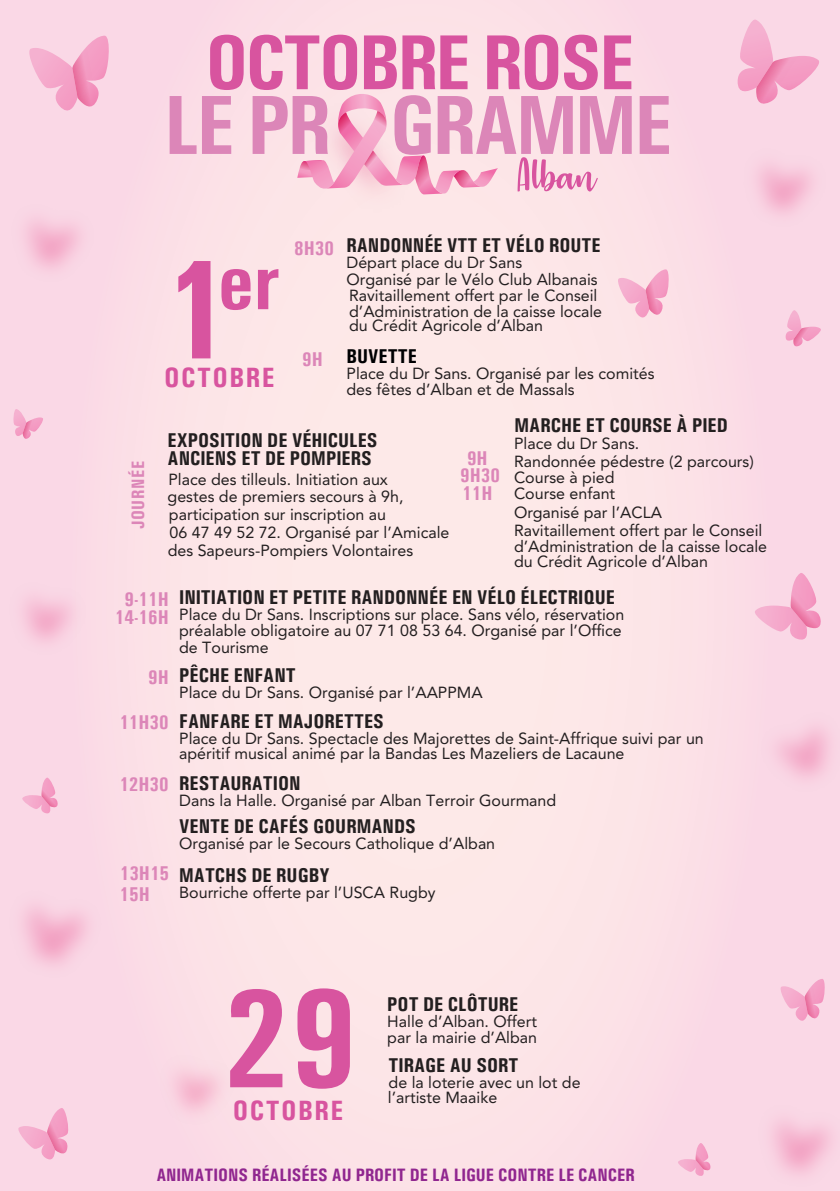
<style>
.page{position:relative;width:840px;height:1191px;background:#fff}
.page>*{position:absolute;margin:0;border:0;box-sizing:border-box;transform-origin:0 0}
.t1{font:700 condensed 142px "Univers";color:#d8549f}
.t2{font:700 condensed 84px "Univers";letter-spacing:-.04em;color:#dc86b8}
.t3{font:700 condensed 82px "Univers";color:#d8549f}
.t4{font:700 condensed 78px "Univers";letter-spacing:-.04em;color:#d8549f}
.t5{font:52px "Strawberry Blossom";color:#d8549f}
.t6{font:700 condensed 28px "Univers";letter-spacing:.05em;color:#d8549f}
.t7{font:700 condensed 20px/18px "Univers";color:#231f20}
.t8{font:700 condensed 20px/16.4px "Univers";color:#dc86b8;text-align:center}
.t9{font:700 condensed 20px "Univers";color:#000002}
.t10{font:700 condensed 18px "Univers";color:#90268f}
.t11{font:700 condensed 18px "Univers";letter-spacing:.035em;color:#dc86b8}
.t12{font:16px/15.2px "Avenir LT Std";color:#231f20}
.s1{font-size:142px}
</style>
<div class="page">
<div style="left:0;top:0;width:839px;height:1190px;background:#fce2e7"></div>
<svg style="left:15px;top:1108px;width:55px;height:54px"></svg>
<svg style="left:13px;top:409px;width:32px;height:32px"></svg>
<svg style="left:618px;top:269px;width:51px;height:49px"></svg>
<svg style="left:737px;top:20px;width:86px;height:73px"></svg>
<svg style="left:784px;top:310px;width:38px;height:38px"></svg>
<svg style="left:20px;top:777px;width:38px;height:38px"></svg>
<svg style="left:24px;top:36px;width:88px;height:80px"></svg>
<svg style="left:754px;top:573px;width:67px;height:69px"></svg>
<svg style="left:675px;top:1143px;width:30px;height:34px"></svg>
<svg style="left:777px;top:978px;width:48px;height:46px"></svg>
<svg style="left:297px;top:94px;width:200px;height:101px"></svg>
<p class="t4" style="left:205px;top:15px;width:431px">OCTOBRE ROSE</p>
<p class="t2" style="left:164px;top:74px;width:510px">LE PR GRAMME</p>
<p class="t11" style="left:127px;top:529px;width:70px;rotate:-90deg">JOURNÉE</p>
<p class="t5" style="left:517px;top:150px;width:80px">Alban</p>
<p class="t3" style="left:163px;top:231px;width:119px"><span class="s1">1</span>er</p>
<p class="t6" style="left:164px;top:360px;width:112px">OCTOBRE</p>
<p class="t8" style="left:294px;top:240px;width:41px">8H30</p>
<p class="t8" style="left:302px;top:351px;width:22px">9H</p>
<p class="t7" style="left:346px;top:236px;width:256px">RANDONNÉE VTT ET VÉLO ROUTE</p>
<p class="t12" style="left:346px;top:255px;width:177px">Départ place du Dr Sans</p>
<p class="t12" style="left:346px;top:272px;width:253px">Organisé par le Vélo Club Albanais</p>
<p class="t12" style="left:349px;top:288px;width:254px">Ravitaillement offert par le Conseil d’Administration de la caisse locale du Crédit Agricole d’Alban</p>
<p class="t9" style="left:346px;top:343px;width:72px">BUVETTE</p>
<p class="t12" style="left:346px;top:365px;width:309px">Place du Dr Sans. Organisé par les comités</p>
<p class="t12" style="left:346px;top:381px;width:229px">des fêtes d’Alban et de Massals</p>
<p class="t7" style="left:167px;top:431px;width:211px">EXPOSITION DE VÉHICULES<br>ANCIENS ET DE POMPIERS</p>
<p class="t12" style="left:167px;top:489px;width:237px">gestes de premiers secours à 9h,</p>
<p class="t12" style="left:168px;top:472px;width:221px">Place des tilleuls. Initiation aux</p>
<p class="t12" style="left:169px;top:506px;width:282px;line-height:17.4px">participation sur inscription au<br>06 47 49 52 72. Organisé par l’Amicale</p>
<p class="t12" style="left:168px;top:543px;width:247px">des Sapeurs-Pompiers Volontaires</p>
<p class="t8" style="left:460px;top:450px;width:41px">9H<br>9H30</p>
<p class="t8" style="left:462px;top:485px;width:32px">11H</p>
<p class="t7" style="left:514px;top:416px;width:215px">MARCHE ET COURSE À PIED</p>
<p class="t12" style="left:513px;top:434px;width:241px;line-height:18px">Place du Dr Sans.<br>Randonnée pédestre (2 parcours)</p>
<p class="t12" style="left:513px;top:469px;width:103px;line-height:16px">Course à pied<br>Course enfant</p>
<p class="t12" style="left:513px;top:505px;width:149px">Organisé par l’ACLA</p>
<p class="t12" style="left:513px;top:523px;width:254px">Ravitaillement offert par le Conseil d’Administration de la caisse locale du Crédit Agricole d’Alban</p>
<p class="t8" style="left:124px;top:590px;width:46px">9-11H</p>
<p class="t8" style="left:115px;top:609px;width:55px">14-16H</p>
<p class="t8" style="left:148px;top:669px;width:22px">9H</p>
<p class="t8" style="left:119px;top:713px;width:51px">11H30</p>
<p class="t8" style="left:119px;top:775px;width:51px">12H30</p>
<p class="t8" style="left:120px;top:865px;width:51px">13H15</p>
<p class="t8" style="left:119px;top:886px;width:32px">15H</p>
<p class="t7" style="left:179px;top:588px;width:437px">INITIATION ET PETITE RANDONNÉE EN VÉLO ÉLECTRIQUE</p>
<p class="t12" style="left:179px;top:606px;width:446px">Place du Dr Sans. Inscriptions sur place. Sans vélo, réservation</p>
<p class="t12" style="left:179px;top:623px;width:443px">préalable obligatoire au 07 71 08 53 64. Organisé par l’Office</p>
<p class="t12" style="left:179px;top:639px;width:91px">de Tourisme</p>
<p class="t7" style="left:179px;top:666px;width:118px">PÊCHE ENFANT</p>
<p class="t12" style="left:179px;top:685px;width:305px">Place du Dr Sans. Organisé par l’AAPPMA</p>
<p class="t7" style="left:179px;top:711px;width:206px">FANFARE ET MAJORETTES</p>
<p class="t12" style="left:179px;top:730px;width:526px">Place du Dr Sans. Spectacle des Majorettes de Saint-Affrique suivi par un</p>
<p class="t12" style="left:179px;top:746px;width:446px">apéritif musical animé par la Bandas Les Mazeliers de Lacaune</p>
<p class="t7" style="left:179px;top:773px;width:123px">RESTAURATION</p>
<p class="t12" style="left:179px;top:792px;width:378px">Dans la Halle. Organisé par Alban Terroir Gourmand</p>
<p class="t7" style="left:179px;top:817px;width:238px">VENTE DE CAFÉS GOURMANDS</p>
<p class="t12" style="left:179px;top:836px;width:317px">Organisé par le Secours Catholique d’Alban</p>
<p class="t7" style="left:179px;top:865px;width:152px">MATCHS DE RUGBY</p>
<p class="t12" style="left:179px;top:884px;width:258px">Bourriche offerte par l’USCA Rugby</p>
<p class="t1" style="left:221px;top:952px;width:138px">29</p>
<p class="t6" style="left:233px;top:1093px;width:112px">OCTOBRE</p>
<p class="t7" style="left:387px;top:995px;width:132px">POT DE CLÔTURE</p>
<p class="t12" style="left:387px;top:1014px;width:151px;line-height:16px">Halle d’Alban. Offert par la mairie d’Alban</p>
<p class="t7" style="left:388px;top:1056px;width:131px">TIRAGE AU SORT</p>
<p class="t12" style="left:388px;top:1075px;width:193px">de la loterie avec un lot de</p>
<p class="t12" style="left:387px;top:1090px;width:111px">l’artiste Maaike</p>
<p class="t10" style="left:156px;top:1164px;width:479px">ANIMATIONS RÉALISÉES AU PROFIT DE LA LIGUE CONTRE LE CANCER</p>
</div>
